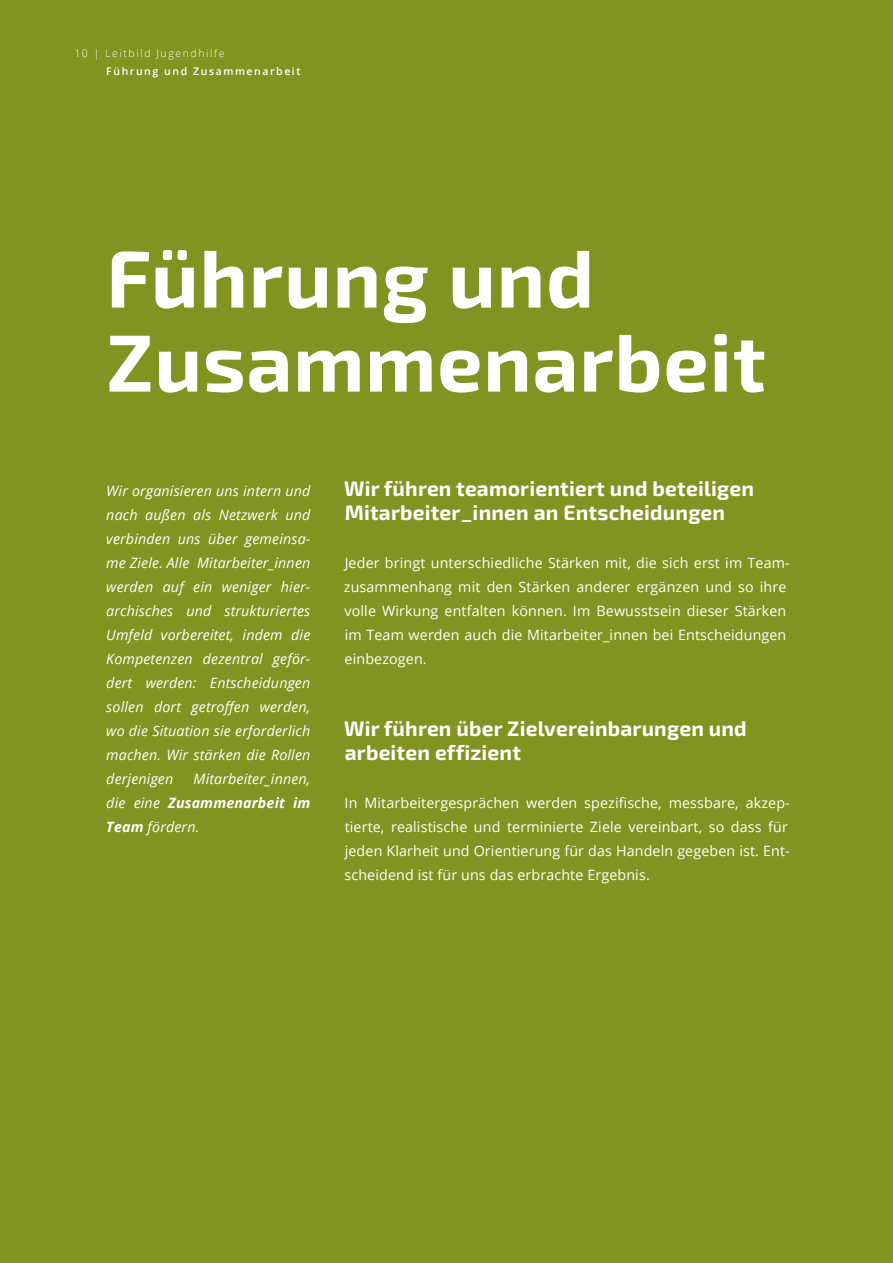
<style>
.page{position:relative;width:893px;height:1263px;background:#819421}
.page>*{position:absolute;margin:0;border:0;box-sizing:border-box;transform-origin:0 0}
.t1{font:700 81px/84px "Exo 2";letter-spacing:.01em;color:#fff}
.t2{font:700 21px/24px "Exo 2";letter-spacing:.01em;color:#fff}
.t3{font:14.25px/24px "Open Sans";letter-spacing:.01em;color:#fff}
.t4{font:italic 14.25px/24px "Open Sans";letter-spacing:.01em;color:#fff;text-align:justify}
.t5{font:600 10.5px "Open Sans";letter-spacing:.15em;color:#fff}
.t6{font:300 10.5px "Open Sans";letter-spacing:.15em;color:#fff}
.s1{font-weight:700}
</style>
<div class="page">
<p class="t6" style="left:74px;top:49px;width:152px">10 | Leitbild Jugendhilfe</p>
<p class="t5" style="left:106px;top:67px;width:196px">Führung und Zusammenarbeit</p>
<h1 class="t1" style="left:106px;top:239px;width:661px">Führung und<br>Zusammenarbeit</h1>
<p class="t4" style="left:106px;top:480px;width:206px">Wir organisieren uns intern und nach außen als Netzwerk und verbinden uns über gemeinsa&shy;me Ziele. Alle Mitarbeiter_innen werden auf ein weniger hier&shy;archisches und strukturiertes Umfeld vorbereitet, indem die Kompetenzen dezentral geför&shy;dert werden: Entscheidungen sollen dort getroffen werden, wo die Situation sie erforderlich machen. Wir stärken die Rollen derjenigen</p>
<p class="t4" style="left:106px;top:768px;width:206px;text-indent:87px">Mitarbeiter_innen, die eine <span class="s1">Zusammenarbeit im Team</span> fördern.</p>
<h2 class="t2" style="left:344px;top:477px;width:411px">Wir führen teamorientiert und beteiligen<br>Mitarbeiter_innen an Entscheidungen</h2>
<p class="t3" style="left:344px;top:550px;width:447px">Jeder bringt unterschiedliche Stärken mit, die sich erst im Team&shy;zusammenhang mit den Stärken anderer ergänzen und so ihre volle Wirkung entfalten können. Im Bewusstsein dieser Stärken im Team werden auch die Mitarbeiter_innen bei Entscheidungen einbezogen.</p>
<h2 class="t2" style="left:344px;top:717px;width:404px">Wir führen über Zielvereinbarungen und arbeiten effizient</h2>
<p class="t3" style="left:344px;top:790px;width:447px">In Mitarbeitergesprächen werden spezifische, messbare, akzep&shy;tierte, realistische und terminierte Ziele vereinbart, so dass für jeden Klarheit und Orientierung für das Handeln gegeben ist. Ent&shy;scheidend ist für uns das erbrachte Ergebnis.</p>
</div>
